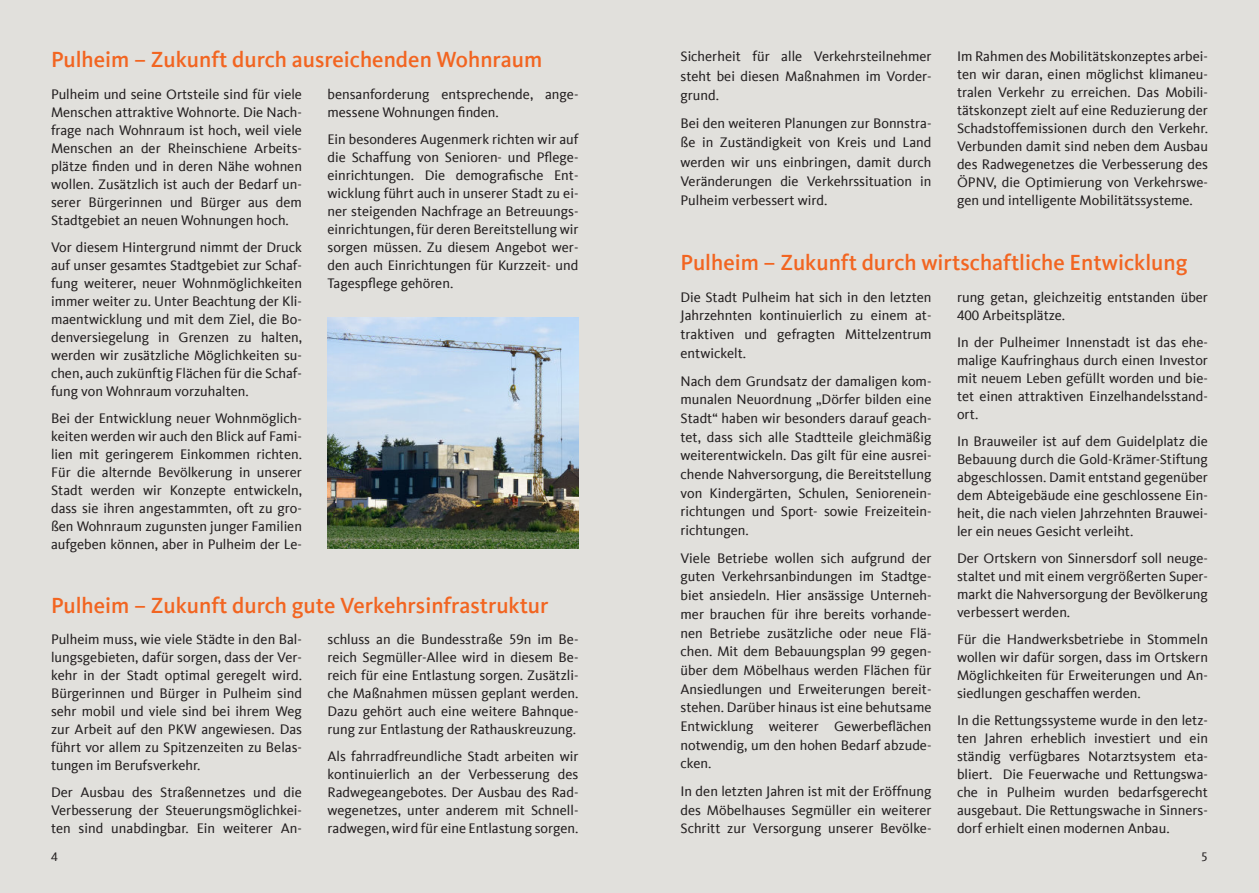
<style>
.page{position:relative;width:1259px;height:893px;background:#fff}
.page>*{position:absolute;margin:0;border:0;box-sizing:border-box;transform-origin:0 0}
.t1{font:500 22.5px "CDU Kievit Tab";color:#f26521}
.t2{font:14.25px/18px "CDU Kievit Tab";color:#231f20;text-align:justify}
.t3{font:12.75px "CDU Kievit Tab";color:#231f20}
</style>
<div class="page">
<div style="left:0;top:0;width:629px;height:893px;background:#e1e0dc"></div>
<div style="left:629px;top:0;width:630px;height:893px;background:#e1e0dc"></div>
<img style="left:327px;top:318px;width:251px;height:231px">
<h1 class="t1" style="left:51px;top:46px;width:493px">Pulheim – Zukunft durch ausreichenden Wohnraum</h1>
<p class="t2" style="left:51px;top:86px;width:252px">Pulheim und seine Ortsteile sind für viele Menschen attraktive Wohnorte. Die Nach&shy;frage nach Wohnraum ist hoch, weil viele Menschen an der Rheinschiene Arbeits&shy;plätze finden und in deren Nähe wohnen wollen. Zusätzlich ist auch der Bedarf un&shy;serer Bürgerinnen und Bürger aus dem Stadtgebiet an neuen Wohnungen hoch.</p>
<p class="t2" style="left:51px;top:239px;width:252px">Vor diesem Hintergrund nimmt der Druck auf unser gesamtes Stadtgebiet zur Schaf&shy;fung weiterer, neuer Wohnmöglichkeiten immer weiter zu. Unter Beachtung der Kli&shy;maentwicklung und mit dem Ziel, die Bo&shy;denversiegelung in Grenzen zu halten, werden wir zusätzliche Möglichkeiten su&shy;chen, auch zukünftig Flächen für die Schaf&shy;fung von Wohnraum vorzuhalten.</p>
<p class="t2" style="left:51px;top:410px;width:252px">Bei der Entwicklung neuer Wohnmöglich&shy;keiten werden wir auch den Blick auf Fami&shy;lien mit geringerem Einkommen richten.<br>Für die alternde Bevölkerung in unserer Stadt werden wir Konzepte entwickeln, dass sie ihren angestammten, oft zu gro&shy;ßen Wohnraum zugunsten junger Familien aufgeben können, aber in Pulheim der Le-</p>
<p class="t2" style="left:327px;top:86px;width:252px">bensanforderung entsprechende, ange&shy;messene Wohnungen finden.</p>
<p class="t2" style="left:327px;top:131px;width:252px">Ein besonderes Augenmerk richten wir auf die Schaffung von Senioren- und Pflege&shy;einrichtungen. Die demografische Ent&shy;wicklung führt auch in unserer Stadt zu ei&shy;ner steigenden Nachfrage an Betreuungs&shy;einrichtungen, für deren Bereitstellung wir sorgen müssen. Zu diesem Angebot wer&shy;den auch Einrichtungen für Kurzzeit- und Tagespflege gehören.</p>
<h1 class="t1" style="left:51px;top:592px;width:499px">Pulheim – Zukunft durch gute Verkehrsinfrastruktur</h1>
<p class="t2" style="left:51px;top:632px;width:252px">Pulheim muss, wie viele Städte in den Bal&shy;lungsgebieten, dafür sorgen, dass der Ver&shy;kehr in der Stadt optimal geregelt wird.<br>Bürgerinnen und Bürger in Pulheim sind sehr mobil und viele sind bei ihrem Weg zur Arbeit auf den PKW angewiesen. Das führt vor allem zu Spitzenzeiten zu Belas&shy;tungen im Berufsverkehr.</p>
<p class="t2" style="left:51px;top:785px;width:252px">Der Ausbau des Straßennetzes und die Verbesserung der Steuerungsmöglichkei&shy;ten sind unabdingbar. Ein weiterer An-</p>
<p class="t2" style="left:327px;top:632px;width:252px">schluss an die Bundesstraße 59n im Be&shy;reich Segmüller-Allee wird in diesem Be&shy;reich für eine Entlastung sorgen. Zusätzli&shy;che Maßnahmen müssen geplant werden.<br>Dazu gehört auch eine weitere Bahnque&shy;rung zur Entlastung der Rathauskreuzung.</p>
<p class="t2" style="left:327px;top:749px;width:252px">Als fahrradfreundliche Stadt arbeiten wir kontinuierlich an der Verbesserung des Radwegeangebotes. Der Ausbau des Rad&shy;wegenetzes, unter anderem mit Schnell&shy;radwegen, wird für eine Entlastung sorgen.</p>
<p class="t2" style="left:680px;top:48px;width:252px;line-height:19.4px">Sicherheit für alle Verkehrsteilnehmer steht bei diesen Maßnahmen im Vorder&shy;grund.</p>
<p class="t2" style="left:680px;top:115px;width:252px;line-height:19.4px">Bei den weiteren Planungen zur Bonnstra&shy;ße in Zuständigkeit von Kreis und Land werden wir uns einbringen, damit durch Veränderungen die Verkehrssituation in Pulheim verbessert wird.</p>
<p class="t2" style="left:957px;top:49px;width:252px">Im Rahmen des Mobilitätskonzeptes arbei&shy;ten wir daran, einen möglichst klimaneu&shy;tralen Verkehr zu erreichen. Das Mobili&shy;tätskonzept zielt auf eine Reduzierung der Schadstoffemissionen durch den Verkehr.<br>Verbunden damit sind neben dem Ausbau des Radwegenetzes die Verbesserung des ÖPNV, die Optimierung von Verkehrswe&shy;gen und intelligente Mobilitätssysteme.</p>
<h1 class="t1" style="left:680px;top:249px;width:508px">Pulheim – Zukunft durch wirtschaftliche Entwicklung</h1>
<p class="t2" style="left:680px;top:289px;width:252px;line-height:18.8px">Die Stadt Pulheim hat sich in den letzten Jahrzehnten kontinuierlich zu einem at&shy;traktiven und gefragten Mittelzentrum entwickelt.</p>
<p class="t2" style="left:680px;top:373px;width:252px;line-height:18.8px">Nach dem Grundsatz der damaligen kom&shy;munalen Neuordnung „Dörfer bilden eine Stadt“ haben wir besonders darauf geach&shy;tet, dass sich alle Stadtteile gleichmäßig weiterentwickeln. Das gilt für eine ausrei&shy;chende Nahversorgung, die Bereitstellung von Kindergärten, Schulen, Seniorenein&shy;richtungen und Sport- sowie Freizeitein&shy;richtungen.</p>
<p class="t2" style="left:680px;top:550px;width:252px;line-height:18.8px">Viele Betriebe wollen sich aufgrund der guten Verkehrsanbindungen im Stadtge&shy;biet ansiedeln. Hier ansässige Unterneh&shy;mer brauchen für ihre bereits vorhande&shy;nen Betriebe zusätzliche oder neue Flä&shy;chen. Mit dem Bebauungsplan 99 gegen&shy;über dem Möbelhaus werden Flächen für Ansiedlungen und Erweiterungen bereit&shy;stehen. Darüber hinaus ist eine behutsame Entwicklung weiterer Gewerbeflächen notwendig, um den hohen Bedarf abzude&shy;cken.</p>
<p class="t2" style="left:680px;top:783px;width:252px;line-height:18.8px">In den letzten Jahren ist mit der Eröffnung des Möbelhauses Segmüller ein weiterer Schritt zur Versorgung unserer Bevölke-</p>
<p class="t2" style="left:957px;top:289px;width:252px">rung getan, gleichzeitig entstanden über<br>400 Arbeitsplätze.</p>
<p class="t2" style="left:957px;top:334px;width:252px">In der Pulheimer Innenstadt ist das ehe&shy;malige Kaufringhaus durch einen Investor mit neuem Leben gefüllt worden und bie&shy;tet einen attraktiven Einzelhandelsstand&shy;ort.</p>
<p class="t2" style="left:957px;top:433px;width:252px">In Brauweiler ist auf dem Guidelplatz die Bebauung durch die Gold-Krämer-Stiftung abgeschlossen. Damit entstand gegenüber dem Abteigebäude eine geschlossene Ein&shy;heit, die nach vielen Jahrzehnten Brauwei&shy;ler ein neues Gesicht verleiht.</p>
<p class="t2" style="left:957px;top:550px;width:252px">Der Ortskern von Sinnersdorf soll neuge&shy;staltet und mit einem vergrößerten Super&shy;markt die Nahversorgung der Bevölkerung verbessert werden.</p>
<p class="t2" style="left:957px;top:632px;width:252px">Für die Handwerksbetriebe in Stommeln wollen wir dafür sorgen, dass im Ortskern Möglichkeiten für Erweiterungen und An&shy;siedlungen geschaffen werden.</p>
<p class="t2" style="left:957px;top:713px;width:252px">In die Rettungssysteme wurde in den letz&shy;ten Jahren erheblich investiert und ein ständig verfügbares Notarztsystem eta&shy;bliert. Die Feuerwache und Rettungswa&shy;che in Pulheim wurden bedarfsgerecht ausgebaut. Die Rettungswache in Sinners&shy;dorf erhielt einen modernen Anbau.</p>
<p class="t3" style="left:51px;top:852px;width:8px">4</p>
<p class="t3" style="left:1201px;top:852px;width:8px">5</p>
</div>
